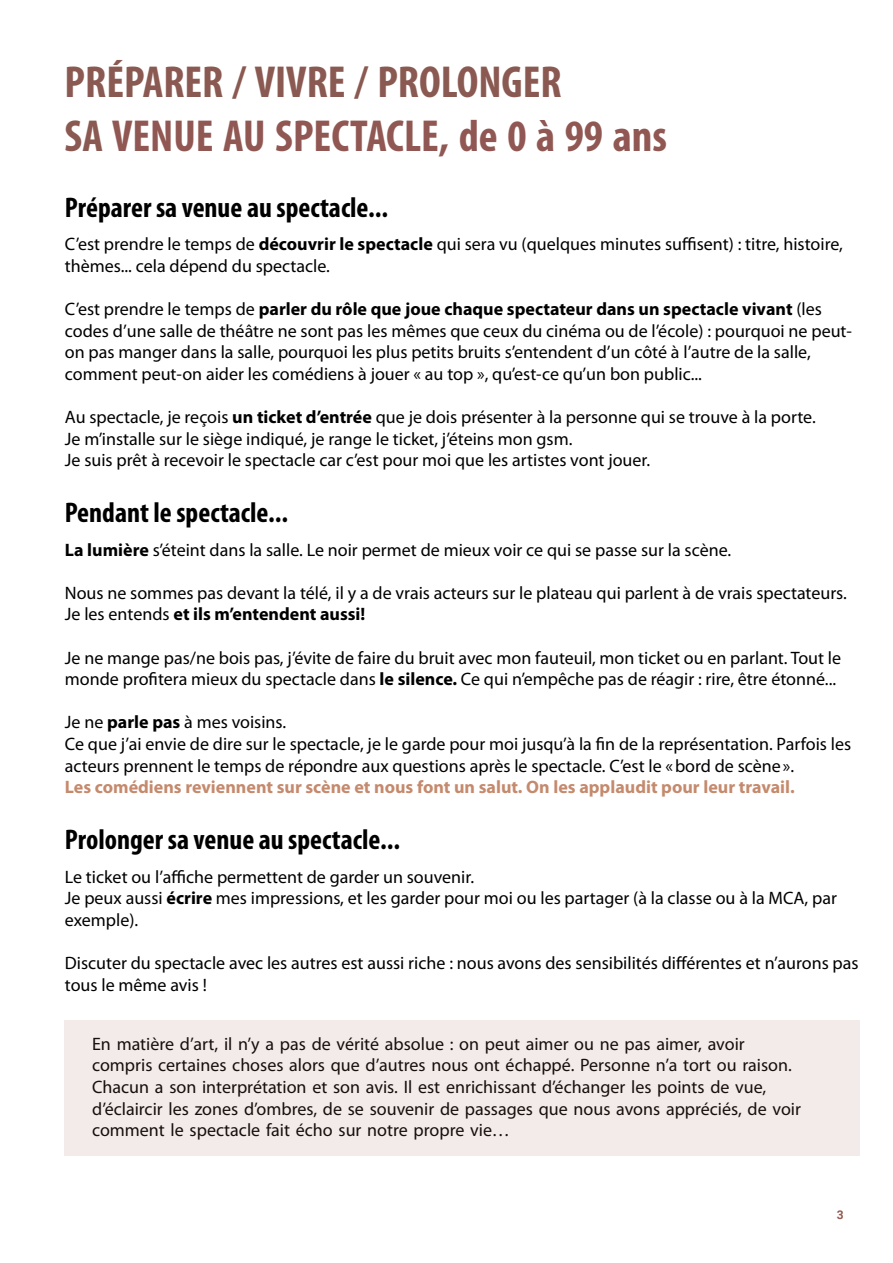
<style>
.page{position:relative;width:893px;height:1263px;background:#fff}
.page>*{position:absolute;margin:0;border:0;box-sizing:border-box;transform-origin:0 0}
.t1{font:700 condensed 45px/54px "Myriad Pro";color:#8a5951}
.t2{font:700 condensed 28.5px "Myriad Pro";color:#000001}
.t3{font:18px/21.6px "Myriad Pro";color:#000001}
.t4{font:18px/21.6px "Myriad Pro";color:#160f0b}
.t5{font:700 18px "Myriad Pro";color:#c58a6d}
.t6{font:700 12px "Roboto";color:#945951}
.s1{color:#905753}
.s2{font-weight:700}
</style>
<div class="page">
<div style="left:64px;top:1020px;width:796px;height:135px;background:#f2ebea"></div>
<h1 class="t1" style="left:65px;top:59px;width:604px">PRÉPARER / VIVRE / PROLONGER<br>SA <span class="s1">VENUE AU SPECTACLE, de 0 à 99 ans</span></h1>
<h2 class="t2" style="left:65px;top:195px;width:325px">Préparer sa venue au spectacle...</h2>
<p class="t3" style="left:65px;top:235px;width:779px">C’est prendre le temps de <span class="s2">découvrir le spectacle</span> qui sera vu (quelques minutes suffisent) : titre, histoire, thèmes... cela dépend du spectacle.</p>
<p class="t3" style="left:65px;top:300px;width:789px">C’est prendre le temps de <span class="s2">parler du rôle que joue chaque spectateur dans un spectacle vivant</span> (les codes d’une salle de théâtre ne sont pas les mêmes que ceux du cinéma ou de l’école) : pourquoi ne peut&shy;on pas manger dans la salle, pourquoi les plus petits bruits s’entendent d’un côté à l’autre de la salle, comment peut-on aider les comédiens à jouer « au top », qu’est-ce qu’un bon public...</p>
<p class="t3" style="left:65px;top:408px;width:752px">Au spectacle, je reçois <span class="s2">un ticket d’entrée</span> que je dois présenter à la personne qui se trouve à la porte.<br>Je m’installe sur le siège indiqué, je range le ticket, j’éteins mon gsm.<br>Je suis prêt à recevoir le spectacle car c’est pour moi que les artistes vont jouer.</p>
<h2 class="t2" style="left:65px;top:501px;width:225px">Pendant le spectacle...</h2>
<p class="t3" style="left:65px;top:540px;width:668px"><span class="s2">La lumière</span> s’éteint dans la salle. Le noir permet de mieux voir ce qui se passe sur la scène.</p>
<p class="t3" style="left:65px;top:583px;width:783px">Nous ne sommes pas devant la télé, il y a de vrais acteurs sur le plateau qui parlent à de vrais spectateurs.<br>Je les entends <span class="s2">et ils m’entendent aussi!</span></p>
<p class="t3" style="left:65px;top:648px;width:778px">Je ne mange pas/ne bois pas, j’évite de faire du bruit avec mon fauteuil, mon ticket ou en parlant. Tout le monde profitera mieux du spectacle dans <span class="s2">le silence.</span> Ce qui n’empêche pas de réagir : rire, être étonné...</p>
<p class="t3" style="left:65px;top:713px;width:788px">Je ne <span class="s2">parle pas</span> à mes voisins.<br>Ce que j’ai envie de dire sur le spectacle, je le garde pour moi jusqu’à la fin de la représentation. Parfois les acteurs prennent le temps de répondre aux questions après le spectacle. C’est le «bord de scène».</p>
<p class="t5" style="left:65px;top:780px;width:731px">Les comédiens reviennent sur scène et nous font un salut. On les applaudit pour leur travail.</p>
<h2 class="t2" style="left:65px;top:828px;width:337px">Prolonger sa venue au spectacle...</h2>
<p class="t3" style="left:65px;top:867px;width:773px">Le ticket ou l’affiche permettent de garder un souvenir.<br>Je peux aussi <span class="s2">écrire</span> mes impressions, et les garder pour moi ou les partager (à la classe ou à la MCA, par exemple).</p>
<p class="t3" style="left:65px;top:954px;width:795px">Discuter du spectacle avec les autres est aussi riche : nous avons des sensibilités différentes et n’aurons pas tous le même avis !</p>
<p class="t4" style="left:92px;top:1034px;width:710px">En matière d’art, il n’y a pas de vérité absolue : on peut aimer ou ne pas aimer, avoir compris certaines choses alors que d’autres nous ont échappé. Personne n’a tort ou raison.<br>Chacun a son interprétation et son avis. Il est enrichissant d’échanger les points de vue, d’éclaircir les zones d’ombres, de se souvenir de passages que nous avons appréciés, de voir comment le spectacle fait écho sur notre propre vie…</p>
<p class="t6" style="left:837px;top:1210px;width:8px">3</p>
</div>
